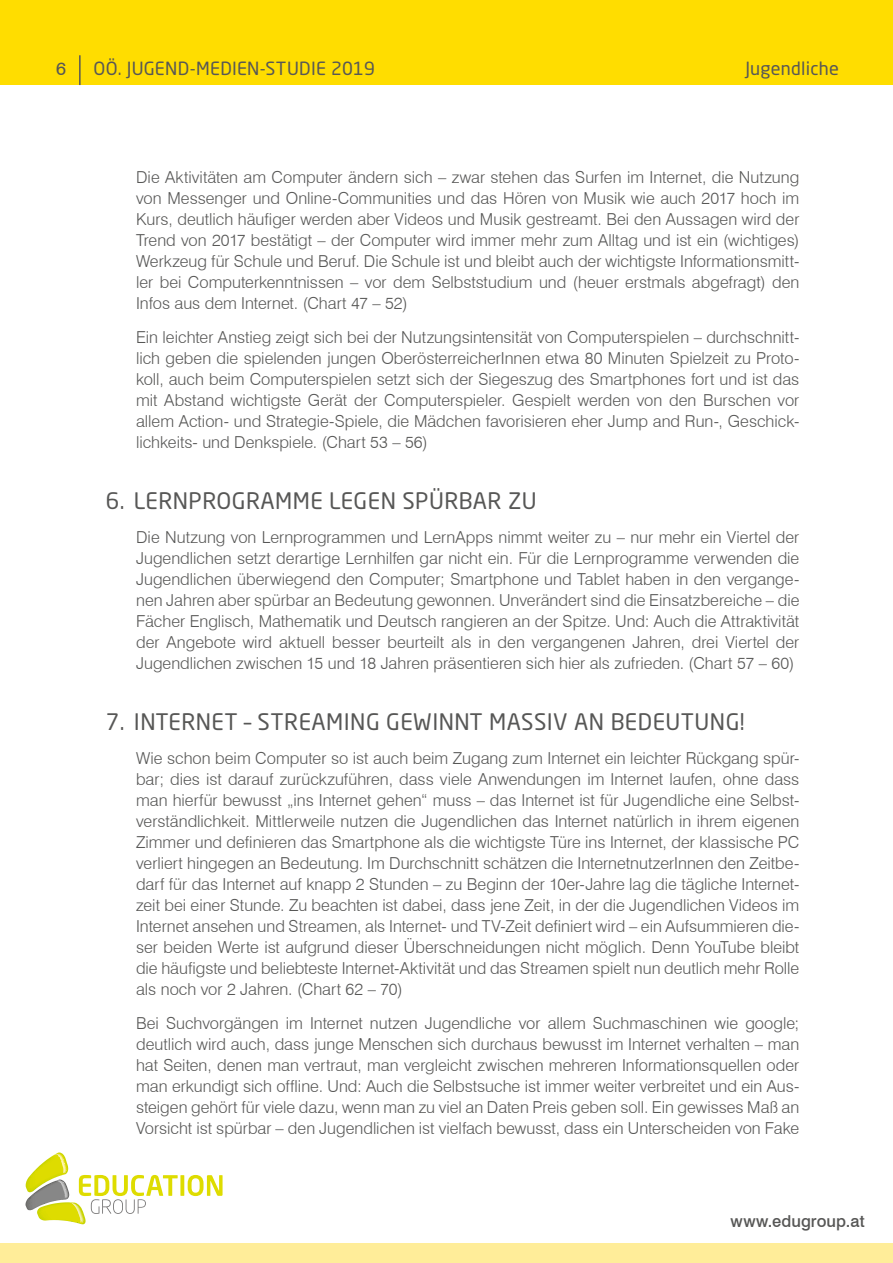
<style>
.page{position:relative;width:893px;height:1263px;background:#fff}
.page>*{position:absolute;margin:0;border:0;box-sizing:border-box;transform-origin:0 0}
.t1{font:22.5px "Neo Sans W1 G";letter-spacing:.02em;color:#575756}
.t2{font:18px "Neo Sans W1 G";letter-spacing:.015em;color:#575756}
.t3{font:18px "Swiss 721 BT";color:#575756}
.t4{font:300 16.5px/21px "Swiss 721 BT";color:#575756;text-align:justify}
.t5{font:500 16.5px "Swiss 721 BT";color:#575756}
</style>
<div class="page">
<div style="left:0;top:0;width:893px;height:85px;background:#fd0"></div>
<div style="left:0;top:1243px;width:893px;height:20px;background:#ffed99"></div>
<hr style="left:79px;top:55px;width:2px;height:30px;background:#575756">
<svg style="left:180px;top:1175px;width:4px;height:21px"></svg>
<svg style="left:188px;top:1175px;width:35px;height:21px"></svg>
<svg style="left:26px;top:1152px;width:152px;height:72px"></svg>
<p class="t3" style="left:56px;top:57px;width:11px">6</p>
<p class="t2" style="left:94px;top:57px;width:283px">OÖ. JUGEND-MEDIEN-STUDIE 2019</p>
<p class="t2" style="left:745px;top:58px;width:95px">Jugendliche</p>
<p class="t4" style="left:136px;top:166px;width:665px">Die Aktivitäten am Computer ändern sich – zwar stehen das Surfen im Internet, die Nutzung von Messenger und Online-Communities und das Hören von Musik wie auch 2017 hoch im Kurs, deutlich häufiger werden aber Videos und Musik gestreamt. Bei den Aussagen wird der Trend von 2017 bestätigt – der Computer wird immer mehr zum Alltag und ist ein (wichtiges)<br>Werkzeug für Schule und Beruf. Die Schule ist und bleibt auch der wichtigste Informationsmitt&shy;ler bei Computerkenntnissen – vor dem Selbststudium und (heuer erstmals abgefragt) den Infos aus dem Internet. (Chart 47 – 52)</p>
<p class="t4" style="left:136px;top:327px;width:665px">Ein leichter Anstieg zeigt sich bei der Nutzungsintensität von Computerspielen – durchschnitt&shy;lich geben die spielenden jungen OberösterreicherInnen etwa 80 Minuten Spielzeit zu Proto&shy;koll, auch beim Computerspielen setzt sich der Siegeszug des Smartphones fort und ist das mit Abstand wichtigste Gerät der Computerspieler. Gespielt werden von den Burschen vor allem Action- und Strategie-Spiele, die Mädchen favorisieren eher Jump and Run-, Geschick&shy;lichkeits- und Denkspiele. (Chart 53 – 56)</p>
<h1 class="t1" style="left:106px;top:487px;width:433px">6. LERNPROGRAMME LEGEN SPÜRBAR ZU</h1>
<p class="t4" style="left:136px;top:526px;width:665px">Die Nutzung von Lernprogrammen und LernApps nimmt weiter zu – nur mehr ein Viertel der Jugendlichen setzt derartige Lernhilfen gar nicht ein. Für die Lernprogramme verwenden die Jugendlichen überwiegend den Computer; Smartphone und Tablet haben in den vergange&shy;nen Jahren aber spürbar an Bedeutung gewonnen. Unverändert sind die Einsatzbereiche – die Fächer Englisch, Mathematik und Deutsch rangieren an der Spitze. Und: Auch die Attraktivität der Angebote wird aktuell besser beurteilt als in den vergangenen Jahren, drei Viertel der Jugendlichen zwischen 15 und 18 Jahren präsentieren sich hier als zufrieden. (Chart 57 – 60)</p>
<h1 class="t1" style="left:106px;top:708px;width:641px">7. INTERNET – STREAMING GEWINNT MASSIV AN BEDEUTUNG!</h1>
<p class="t4" style="left:136px;top:747px;width:665px">Wie schon beim Computer so ist auch beim Zugang zum Internet ein leichter Rückgang spür&shy;bar; dies ist darauf zurückzuführen, dass viele Anwendungen im Internet laufen, ohne dass man hierfür bewusst „ins Internet gehen“ muss – das Internet ist für Jugendliche eine Selbst&shy;verständlichkeit. Mittlerweile nutzen die Jugendlichen das Internet natürlich in ihrem eigenen Zimmer und definieren das Smartphone als die wichtigste Türe ins Internet, der klassische PC verliert hingegen an Bedeutung. Im Durchschnitt schätzen die InternetnutzerInnen den Zeitbe&shy;darf für das Internet auf knapp 2 Stunden – zu Beginn der 10er-Jahre lag die tägliche Internet&shy;zeit bei einer Stunde. Zu beachten ist dabei, dass jene Zeit, in der die Jugendlichen Videos im Internet ansehen und Streamen, als Internet- und TV-Zeit definiert wird – ein Aufsummieren die&shy;ser beiden Werte ist aufgrund dieser Überschneidungen nicht möglich. Denn YouTube bleibt die häufigste und beliebteste Internet-Aktivität und das Streamen spielt nun deutlich mehr Rolle als noch vor 2 Jahren. (Chart 62 – 70)</p>
<p class="t4" style="left:136px;top:1013px;width:665px">Bei Suchvorgängen im Internet nutzen Jugendliche vor allem Suchmaschinen wie google; deutlich wird auch, dass junge Menschen sich durchaus bewusst im Internet verhalten – man hat Seiten, denen man vertraut, man vergleicht zwischen mehreren Informationsquellen oder man erkundigt sich offline. Und: Auch die Selbstsuche ist immer weiter verbreitet und ein Aus&shy;steigen gehört für viele dazu, wenn man zu viel an Daten Preis geben soll. Ein gewisses Maß an Vorsicht ist spürbar – den Jugendlichen ist vielfach bewusst, dass ein Unterscheiden von Fake</p>
<p class="t5" style="left:730px;top:1211px;width:136px">www.edugroup.at</p>
</div>
